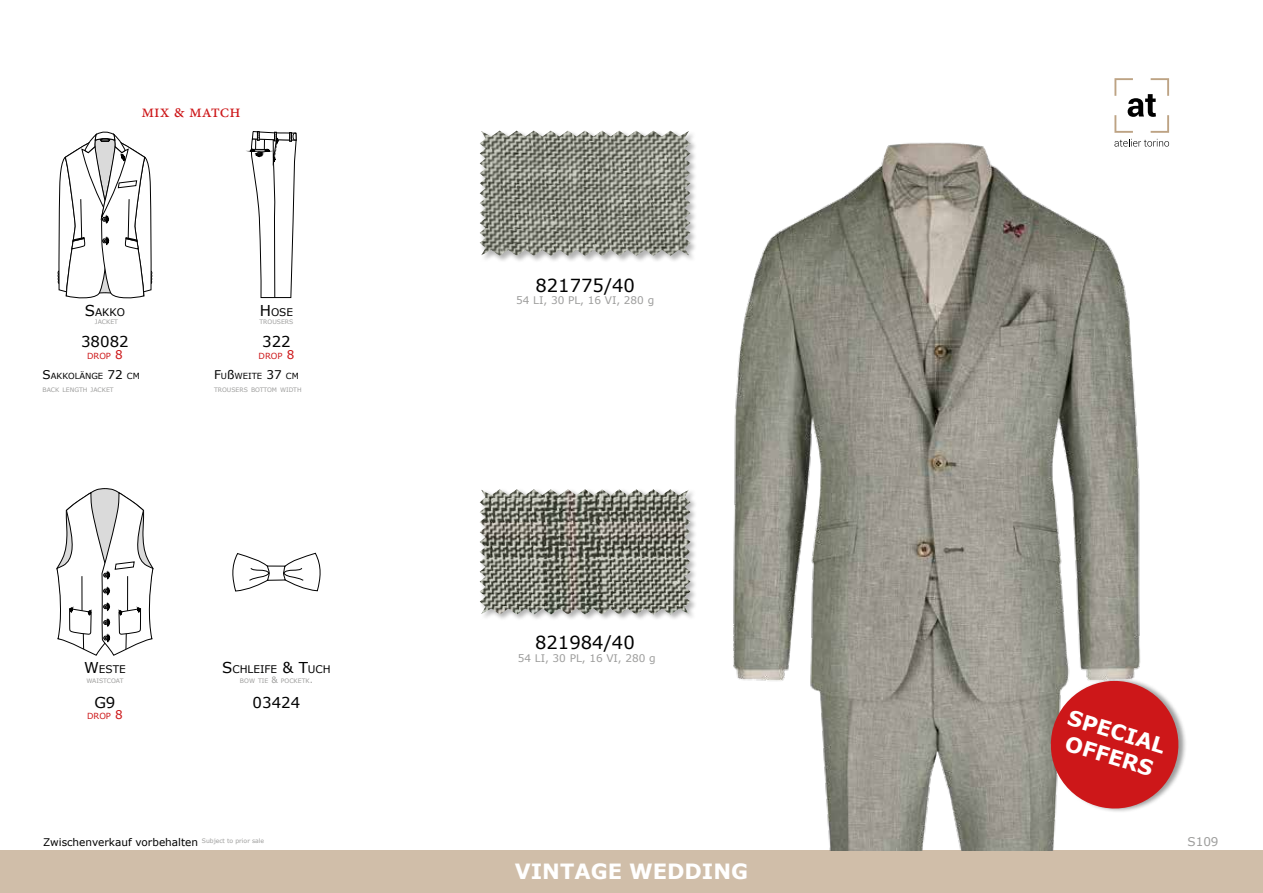
<style>
.page{position:relative;width:1263px;height:893px;background:#fff}
.page>*{position:absolute;margin:0;border:0;box-sizing:border-box;transform-origin:0 0}
.t1{font:700 21px "Verdana";color:#fff}
.t2{font:700 21px/25.2px "Verdana";color:#fff}
.t3{font:18px "Verdana";color:#000}
.t4{font:18px "Minion Pro";color:#cd1719}
.t5{font:15px "Verdana";color:#000}
.t6{font:12px "Verdana";color:#9d9d9c}
.t7{font:10.5px "Verdana";color:#000}
.t8{font:10.5px "Verdana";color:#9d9d9c}
.t9{font:10.5px "Verdana";color:#000}
.t10{font:8.4px "Verdana";color:#000}
.t11{font:8.4px "Verdana";color:#cd1719}
.t12{font:6.15px "Verdana";color:#9d9d9c}
.s1{font-size:15px}
.s2{font-size:12px}
.s3{font-size:8.7px}
</style>
<div class="page">
<div style="left:0;top:850px;width:1263px;height:43px;background:#d0bea9"></div>
<svg style="left:1114px;top:78px;width:55px;height:53px"></svg>
<img style="left:733px;top:131px;width:437px;height:719px">
<svg style="left:251px;top:131px;width:45px;height:167px"></svg>
<svg style="left:58px;top:131px;width:94px;height:168px"></svg>
<svg style="left:57px;top:488px;width:96px;height:167px"></svg>
<hr style="left:82px;top:576px;width:1px;height:35px;background:#000">
<svg style="left:232px;top:553px;width:89px;height:38px"></svg>
<div style="left:478px;top:129px;width:219px;height:134px;background:#000;opacity:.3"></div>
<img style="left:480px;top:131px;width:210px;height:125px">
<div style="left:478px;top:488px;width:219px;height:133px;background:#000;opacity:.3"></div>
<img style="left:480px;top:489px;width:210px;height:125px">
<div style="left:1051px;top:677px;width:136px;height:136px;background:#000;opacity:.39"></div>
<svg style="left:1045px;top:675px;width:139px;height:139px"></svg>
<h2 class="t4" style="left:142px;top:99px;width:101px">mix &amp; match</h2>
<h3 class="t9" style="left:85px;top:305px;width:42px"><span class="s1">S</span>AKKO</h3>
<p class="t12" style="left:95px;top:318px;width:25px">JACKET</p>
<h3 class="t5" style="left:81px;top:332px;width:49px">38082</h3>
<h3 class="t11" style="left:87px;top:350px;width:37px">DROP <span class="s2">8</span></h3>
<h3 class="t10" style="left:43px;top:371px;width:99px"><span class="s2">S</span>AKKOLÄNGE <span class="s2">72</span> CM</h3>
<p class="t12" style="left:43px;top:386px;width:73px">BACK LENGTH JACKET</p>
<h3 class="t9" style="left:260px;top:305px;width:35px"><span class="s1">H</span>OSE</h3>
<p class="t12" style="left:260px;top:318px;width:35px">TROUSERS</p>
<h3 class="t5" style="left:262px;top:332px;width:30px">322</h3>
<h3 class="t11" style="left:259px;top:350px;width:37px">DROP <span class="s2">8</span></h3>
<h3 class="t10" style="left:214px;top:371px;width:86px"><span class="s2">F</span>U<span class="s2">ß</span>WEITE <span class="s2">37</span> CM</h3>
<p class="t12" style="left:214px;top:386px;width:88px">TROUSERS BOTTOM WIDTH</p>
<h3 class="t9" style="left:84px;top:663px;width:43px"><span class="s1">W</span>ESTE</h3>
<p class="t12" style="left:86px;top:677px;width:39px">WAISTCOAT</p>
<h3 class="t5" style="left:94px;top:693px;width:23px">G9</h3>
<h3 class="t11" style="left:87px;top:711px;width:37px">DROP <span class="s2">8</span></h3>
<h3 class="t9" style="left:222px;top:663px;width:108px"><span class="s1">S</span>CH LEIFE <span class="s1">&amp; T</span>UCH</h3>
<p class="t12" style="left:240px;top:677px;width:74px">BOW TIE <span class="s3">&amp;</span> POCKETK<span class="s3">.</span></p>
<h3 class="t5" style="left:253px;top:693px;width:49px">03424</h3>
<h3 class="t7" style="left:43px;top:836px;width:223px">Zwischenverkauf vorbehalten <sup>Subject</sup> <sup>to</sup> <sup>prior</sup> <sup>sale</sup></h3>
<h2 class="t3" style="left:535px;top:274px;width:101px">821775/40</h2>
<h3 class="t8" style="left:516px;top:294px;width:139px">54 LI, 30 PL, 16 VI, 280 g</h3>
<h2 class="t3" style="left:535px;top:631px;width:101px">821984/40</h2>
<h3 class="t8" style="left:518px;top:651px;width:139px">54 LI, 30 PL, 16 VI, 280 g</h3>
<h1 class="t1" style="left:515px;top:858px;width:235px">VINTAGE WEDDING</h1>
<h1 class="t2" style="left:1072px;top:705px;width:102px;rotate:17deg">SPECIAL<br>OFFERS</h1>
<h3 class="t6" style="left:1187px;top:834px;width:33px">S109</h3>
</div>
